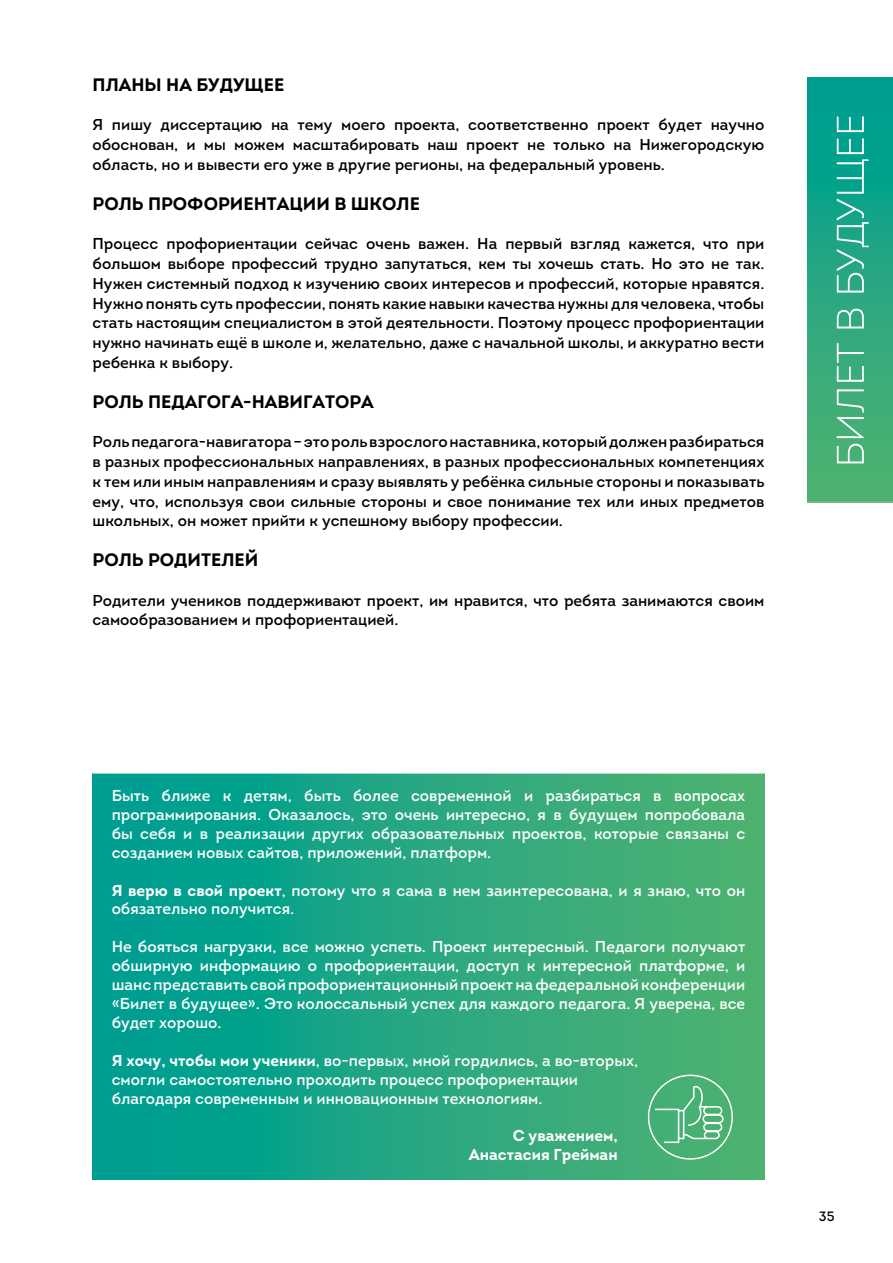
<style>
.page{position:relative;width:893px;height:1263px;background:#fff}
.page>*{position:absolute;margin:0;border:0;box-sizing:border-box;transform-origin:0 0}
.t1{font:700 18px "Intro";color:#000}
.t2{font:15.75px/19.8px "Intro";color:#000;text-align:justify}
.t3{font:15.75px/18.9px "Intro";color:#fff;text-align:justify}
.t4{font:700 15.75px/18.9px "Intro";color:#fff;text-align:right}
.t5{font:13.5px "Intro";color:#000}
.s1{font-weight:700}
</style>
<div class="page">
<div style="left:808px;top:77px;width:85px;height:425px;background:linear-gradient(to bottom,#009d93,#55b270)"></div>
<svg style="left:837px;top:343px;width:27px;height:120px;background:#63bc91"></svg>
<svg style="left:837px;top:309px;width:27px;height:19px"></svg>
<svg style="left:837px;top:116px;width:32px;height:177px;background:#39b39d"></svg>
<div style="left:93px;top:773px;width:671px;height:406px;background:linear-gradient(to right,#009d93,#54b26f)"></div>
<hr style="left:93px;top:773px;width:671px;height:1px;background:#fff">
<svg style="left:648px;top:1074px;width:85px;height:86px;background:#5eb984"></svg>
<p class="t1" style="left:93px;top:73px;width:193px">ПЛАНЫ НА БУДУЩЕЕ</p>
<p class="t2" style="left:93px;top:115px;width:673px">Я пишу диссертацию на тему моего проекта, соответственно проект будет научно обоснован, и мы можем масштабировать наш проект не только на Нижегородскую область, но и вывести его уже в другие регионы, на федеральный уровень.</p>
<p class="t1" style="left:93px;top:192px;width:329px">РОЛЬ ПРОФОРИЕНТАЦИИ В ШКОЛЕ</p>
<p class="t2" style="left:93px;top:234px;width:673px">Процесс профориентации сейчас очень важен. На первый взгляд кажется, что при большом выборе профессий трудно запутаться, кем ты хочешь стать. Но это не так.<br>Нужен системный подход к изучению своих интересов и профессий, которые нравятся.<br>Нужно понять суть профессии, понять какие навыки качества нужны для человека, чтобы стать настоящим специалистом в этой деятельности. Поэтому процесс профориентации нужно начинать ещё в школе и, желательно, даже с начальной школы, и аккуратно вести ребенка к выбору.</p>
<p class="t1" style="left:93px;top:390px;width:283px">РОЛЬ ПЕДАГОГА-НАВИГАТОРА</p>
<p class="t2" style="left:93px;top:432px;width:673px">Роль педагога-навигатора – это роль взрослого наставника, который должен разбираться в разных профессиональных направлениях, в разных профессиональных компетенциях к тем или иным направлениям и сразу выявлять у ребёнка сильные стороны и показывать ему, что, используя свои сильные стороны и свое понимание тех или иных предметов школьных, он может прийти к успешному выбору профессии.</p>
<p class="t1" style="left:93px;top:548px;width:167px">РОЛЬ РОДИТЕЛЕЙ</p>
<p class="t2" style="left:93px;top:590px;width:673px">Родители учеников поддерживают проект, им нравится, что ребята занимаются своим самообразованием и профориентацией.</p>
<p class="t3" style="left:112px;top:786px;width:635px">Быть ближе к детям, быть более современной и разбираться в вопросах программирования. Оказалось, это очень интересно, я в будущем попробовала бы себя и в реализации других образовательных проектов, которые связаны с созданием новых сайтов, приложений, платформ.</p>
<p class="t3" style="left:112px;top:880px;width:635px"><span class="s1">Я верю в свой проект</span>, потому что я сама в нем заинтересована, и я знаю, что он обязательно получится.</p>
<p class="t3" style="left:112px;top:937px;width:635px">Не бояться нагрузки, все можно успеть. Проект интересный. Педагоги получают обширную информацию о профориентации, доступ к интересной платформе, и шанс представить свой профориентационный проект на федеральной конференции «Билет в будущее». Это колоссальный успех для каждого педагога. Я уверена, все будет хорошо.</p>
<p class="t3" style="left:112px;top:1051px;width:528px;text-align:left"><span class="s1">Я хочу, чтобы мои ученики</span>, во-первых, мной гордились, а во-вторых, смогли самостоятельно проходить процесс профориентации благодаря современным и инновационным технологиям.</p>
<p class="t4" style="left:469px;top:1126px;width:150px">С уважением,<br>Анастасия Грейман</p>
<p class="t5" style="left:819px;top:1208px;width:17px">35</p>
</div>
